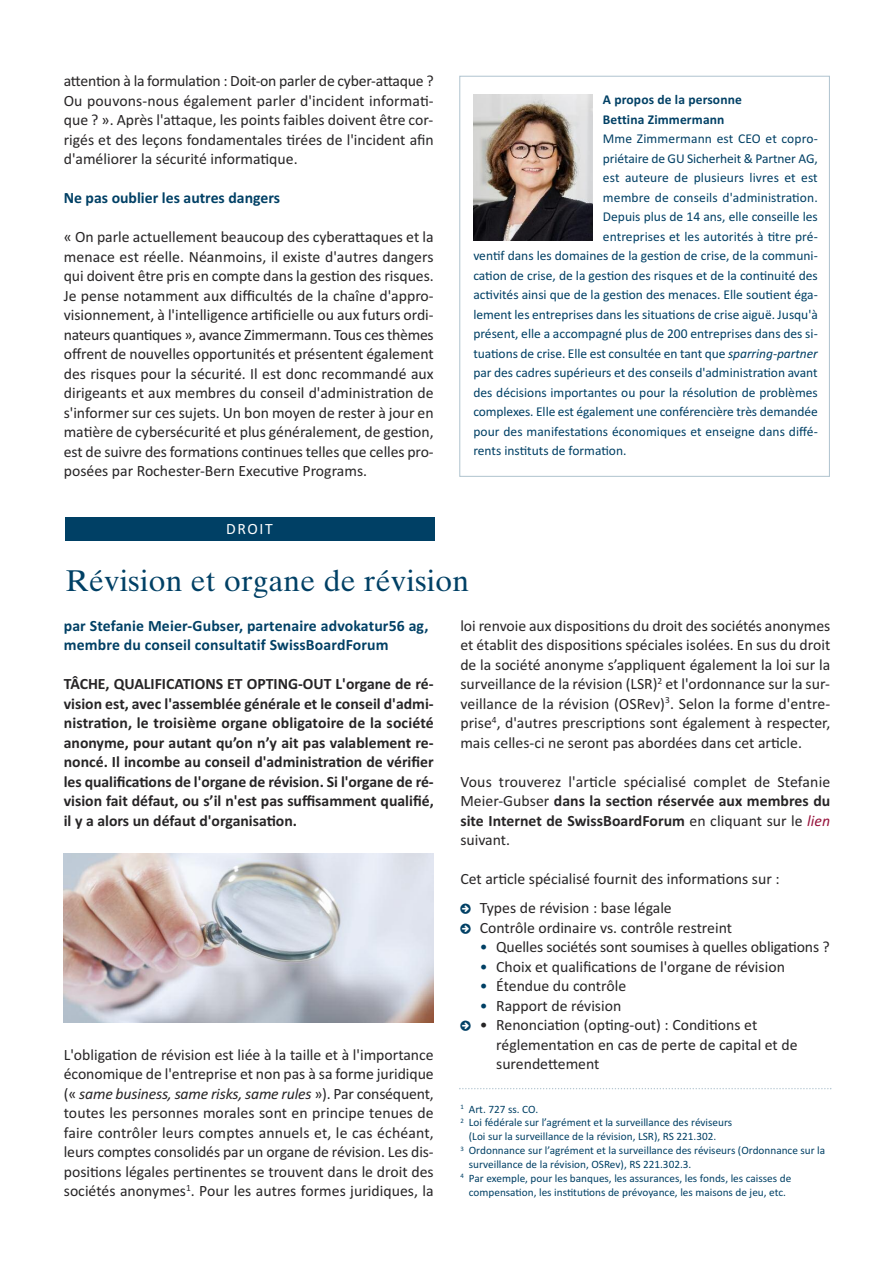
<style>
.page{position:relative;width:893px;height:1263px;background:#fff}
.page>*{position:absolute;margin:0;border:0;box-sizing:border-box;transform-origin:0 0}
.t1{font:30px "Times Ten";letter-spacing:.01em;color:#004065}
.t2{font:15.75px/19.5px "Calibri";color:#272526;text-align:justify}
.t3{font:700 15.75px/19.5px "Calibri";color:#272526;text-align:justify}
.t4{font:700 15.75px/19.5px "Calibri";letter-spacing:.01em;color:#004065}
.t5{font:15.75px "Calibri";letter-spacing:.1em;color:#fff}
.t6{font:13.5px "Calibri";color:#004065}
.t7{font:700 13.5px/19.5px "Calibri";letter-spacing:.01em;color:#004065}
.t8{font:11.25px "Calibri";color:#004065}
.s1{font-style:italic}
.s2{font-weight:700}
.s3{font-style:italic;color:#96123b}
.s4{color:#004065}
</style>
<div class="page">
<div style="left:65px;top:517px;width:369px;height:24px;background:#004065"></div>
<div style="left:459px;top:76px;width:371px;height:401px;border:1px solid #b3c6d1"></div>
<img style="left:473px;top:94px;width:119px;height:147px">
<svg style="left:459px;top:1088px;width:372px;height:1px"></svg>
<img style="left:64px;top:853px;width:370px;height:170px">
<p class="t2" style="left:64px;top:71px;width:371px">attention à la formulation : Doit-on parler de cyber-attaque ?<br>Ou pouvons-nous également parler d'incident informati&shy;que ? ». Après l'attaque, les points faibles doivent être cor&shy;rigés et des leçons fondamentales tirées de l'incident afin d'améliorer la sécurité informatique.</p>
<p class="t4" style="left:64px;top:188px;width:218px">Ne pas oublier les autres dangers</p>
<p class="t2" style="left:64px;top:227px;width:371px">« On parle actuellement beaucoup des cyberattaques et la menace est réelle. Néanmoins, il existe d'autres dangers qui doivent être pris en compte dans la gestion des risques.<br>Je pense notamment aux difficultés de la chaîne d'appro&shy;visionnement, à l'intelligence artificielle ou aux futurs ordi&shy;nateurs quantiques », avance Zimmermann. Tous ces thèmes offrent de nouvelles opportunités et présentent également des risques pour la sécurité. Il est donc recommandé aux dirigeants et aux membres du conseil d'administration de s'informer sur ces sujets. Un bon moyen de rester à jour en matière de cybersécurité et plus généralement, de gestion, est de suivre des formations continues telles que celles pro&shy;posées par Rochester-Bern Executive Programs.</p>
<p class="t7" style="left:603px;top:90px;width:140px">A propos de la personne<br>Bettina Zimmermann</p>
<p class="t6" style="left:603px;top:131px;width:216px">Mme Zimmermann est CEO et copro-</p>
<p class="t6" style="left:603px;top:150px;width:216px">priétaire de GU Sicherheit &amp; Partner AG,</p>
<p class="t6" style="left:603px;top:170px;width:216px">est auteure de plusieurs livres et est</p>
<p class="t6" style="left:603px;top:189px;width:216px">membre de conseils d'administration.</p>
<p class="t6" style="left:603px;top:209px;width:216px">Depuis plus de 14 ans, elle conseille les</p>
<p class="t6" style="left:603px;top:228px;width:216px">entreprises et les autorités à titre pré-</p>
<p class="t6" style="left:473px;top:248px;width:346px">ventif dans les domaines de la gestion de crise, de la communi-</p>
<p class="t6" style="left:473px;top:267px;width:346px">cation de crise, de la gestion des risques et de la continuité des</p>
<p class="t6" style="left:473px;top:287px;width:346px">activités ainsi que de la gestion des menaces. Elle soutient éga-</p>
<p class="t6" style="left:473px;top:306px;width:346px">lement les entreprises dans les situations de crise aiguë. Jusqu'à</p>
<p class="t6" style="left:473px;top:326px;width:346px">présent, elle a accompagné plus de 200 entreprises dans des si-</p>
<p class="t6" style="left:473px;top:345px;width:346px">tuations de crise. Elle est consultée en tant que <span class="s1">sparring-partner</span></p>
<p class="t6" style="left:473px;top:365px;width:346px">par des cadres supérieurs et des conseils d'administration avant</p>
<p class="t6" style="left:473px;top:384px;width:346px">des décisions importantes ou pour la résolution de problèmes</p>
<p class="t6" style="left:473px;top:404px;width:346px">complexes. Elle est également une conférencière très demandée</p>
<p class="t6" style="left:473px;top:423px;width:346px">pour des manifestations économiques et enseigne dans diffé-</p>
<p class="t6" style="left:473px;top:443px;width:155px">rents instituts de formation.</p>
<p class="t5" style="left:226px;top:519px;width:48px">DROIT</p>
<h1 class="t1" style="left:65px;top:570px;width:405px">Révision et organe de révision</h1>
<p class="t4" style="left:64px;top:615px;width:366px">par Stefanie Meier-Gubser, partenaire advokatur56 ag, membre du conseil consultatif SwissBoardForum</p>
<p class="t3" style="left:64px;top:674px;width:371px">TÂCHE, QUALIFICATIONS ET OPTING-OUT L'organe de ré&shy;vision est, avec l'assemblée générale et le conseil d'admi&shy;nistration, le troisième organe obligatoire de la société anonyme, pour autant qu’on n’y ait pas valablement re&shy;noncé. Il incombe au conseil d'administration de vérifier les qualifications de l'organe de révision. Si l'organe de ré&shy;vision fait défaut, ou s’il n'est pas suffisamment qualifié, il y a alors un défaut d'organisation.</p>
<p class="t2" style="left:460px;top:615px;width:371px">loi renvoie aux dispositions du droit des sociétés anonymes et établit des dispositions spéciales isolées. En sus du droit de la société anonyme s’appliquent également la loi sur la surveillance de la révision (LSR)<sup>2</sup> et l'ordonnance sur la sur&shy;veillance de la révision (OSRev)<sup>3</sup>. Selon la forme d'entre&shy;prise<sup>4</sup>, d'autres prescriptions sont également à respecter, mais celles-ci ne seront pas abordées dans cet article.</p>
<p class="t2" style="left:460px;top:771px;width:371px">Vous trouverez l'article spécialisé complet de Stefanie Meier-Gubser <span class="s2">dans la section réservée aux membres du site Internet de SwissBoardForum</span> en cliquant sur le <span class="s3">lien </span>suivant.</p>
<p class="t2" style="left:480px;top:864px;width:301px;line-height:29.2px;text-indent:-19px">Cet article spécialisé fournit des informations sur :<br>Types de révision : base légale</p>
<p class="t2" style="left:480px;top:918px;width:254px">Contrôle ordinaire vs. contrôle restreint</p>
<p class="t2" style="left:480px;top:937px;width:351px"><span class="s4">•</span> Quelles sociétés sont soumises à quelles obligations ?</p>
<p class="t2" style="left:480px;top:957px;width:307px"><span class="s4">•</span> Choix et qualifications de l'organe de révision</p>
<p class="t2" style="left:480px;top:976px;width:148px"><span class="s4">•</span> Étendue du contrôle</p>
<p class="t2" style="left:480px;top:996px;width:143px"><span class="s4">•</span> Rapport de révision</p>
<p class="t2" style="left:496px;top:1015px;width:303px;text-align:left;text-indent:-16px">• Renonciation (opting-out) : Conditions et réglementation en cas de perte de capital et de surendettement</p>
<p class="t8" style="left:460px;top:1102px;width:80px"><sup>1</sup> Art. 727 ss. CO.</p>
<p class="t8" style="left:460px;top:1116px;width:273px"><sup>2</sup> Loi fédérale sur l’agrément et la surveillance des réviseurs</p>
<p class="t8" style="left:469px;top:1130px;width:249px">(Loi sur la surveillance de la révision, LSR), RS 221.302.</p>
<p class="t8" style="left:460px;top:1144px;width:366px"><sup>3</sup> Ordonnance sur l’agrément et la surveillance des réviseurs (Ordonnance sur la</p>
<p class="t8" style="left:469px;top:1157px;width:224px">surveillance de la révision, OSRev), RS 221.302.3.</p>
<p class="t8" style="left:460px;top:1171px;width:332px"><sup>4</sup> Par exemple, pour les banques, les assurances, les fonds, les caisses de</p>
<p class="t8" style="left:469px;top:1185px;width:319px">compensation, les institutions de prévoyance, les maisons de jeu, etc.</p>
<p class="t2" style="left:64px;top:1044px;width:371px">L'obligation de révision est liée à la taille et à l'importance économique de l'entreprise et non pas à sa forme juridique (« <span class="s1">same business, same risks, same rules</span> »). Par conséquent, toutes les personnes morales sont en principe tenues de faire contrôler leurs comptes annuels et, le cas échéant, leurs comptes consolidés par un organe de révision. Les dis&shy;positions légales pertinentes se trouvent dans le droit des sociétés anonymes<sup>1</sup>. Pour les autres formes juridiques, la</p>
</div>
